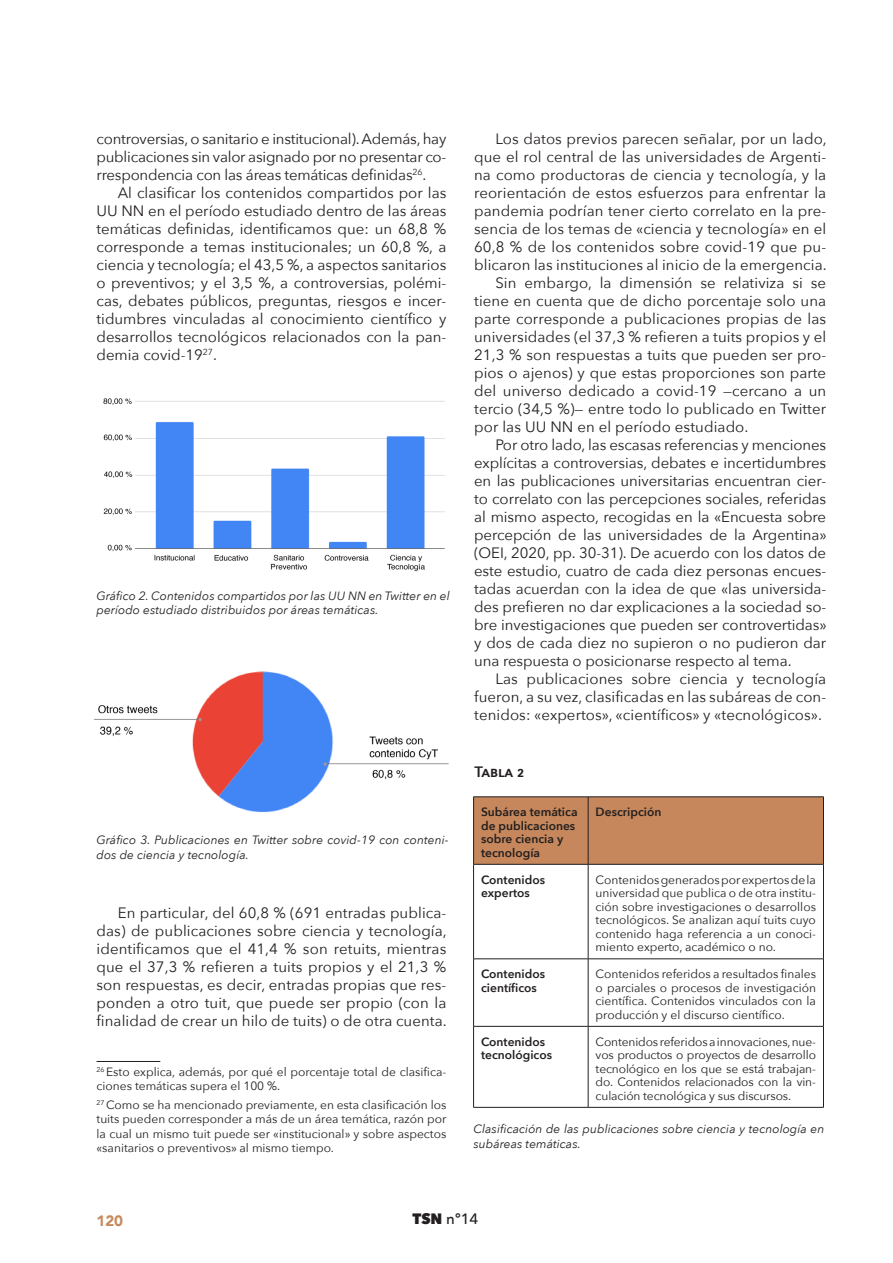
<style>
.page{position:relative;width:893px;height:1263px;background:#fff}
.page>*{position:absolute;margin:0;border:0;box-sizing:border-box;transform-origin:0 0}
.TEXTO{font:15px/18px "Avenir Next";letter-spacing:.005em;color:#231f20;text-align:justify}
.t1{font:500 15px "Avenir Next";color:#231f20}
.cuadro_tabla{font:600 15px "Avenir Next";color:#231f20}
.t2{font:900 15px "Avenir";color:#c6895c}
.txto_tabla{font:12px/13.5px "Avenir Next";color:#231f20;text-align:justify}
.Nota_al_pie{font:12px/14.4px "Avenir Next";color:#231f20}
.pie_foto{font:italic 12px/14.4px "Avenir Next";letter-spacing:.005em;color:#231f20}
.txto_tabla-2{font:600 12px/13.5px "Avenir Next";color:#231f20}
.s1{font-weight:800}
</style>
<div class="page">
<hr style="left:97px;top:1061px;width:63px;height:1px;background:#231f20">
<img style="left:103px;top:398px;width:342px;height:174px">
<img style="left:94px;top:671px;width:355px;height:142px">
<div style="left:474px;top:797px;width:349px;height:67px;background:#c5875b"></div>
<hr style="left:473px;top:864px;width:1px;height:95px;background:#231f20">
<hr style="left:588px;top:864px;width:1px;height:95px;background:#231f20">
<hr style="left:823px;top:864px;width:1px;height:95px;background:#231f20">
<hr style="left:473px;top:958px;width:115px;height:1px;background:#231f20">
<hr style="left:473px;top:959px;width:1px;height:67px;background:#231f20">
<hr style="left:588px;top:958px;width:236px;height:1px;background:#231f20">
<hr style="left:588px;top:959px;width:1px;height:67px;background:#231f20">
<hr style="left:823px;top:959px;width:1px;height:67px;background:#231f20">
<hr style="left:473px;top:1026px;width:115px;height:1px;background:#231f20">
<hr style="left:473px;top:1026px;width:1px;height:81px;background:#231f20">
<hr style="left:588px;top:1026px;width:236px;height:1px;background:#231f20">
<hr style="left:588px;top:1026px;width:1px;height:81px;background:#231f20">
<hr style="left:823px;top:1026px;width:1px;height:81px;background:#231f20">
<hr style="left:473px;top:1107px;width:115px;height:1px;background:#231f20">
<hr style="left:588px;top:1107px;width:236px;height:1px;background:#231f20">
<hr style="left:473px;top:796px;width:115px;height:1px;background:#231f20">
<hr style="left:473px;top:797px;width:1px;height:67px;background:#231f20">
<hr style="left:473px;top:864px;width:115px;height:1px;background:#231f20">
<hr style="left:588px;top:796px;width:236px;height:1px;background:#231f20">
<hr style="left:588px;top:797px;width:1px;height:67px;background:#231f20">
<hr style="left:823px;top:797px;width:1px;height:67px;background:#231f20">
<hr style="left:588px;top:864px;width:236px;height:1px;background:#231f20">
<p class="TEXTO" style="left:97px;top:129px;width:351px">controversias, o sanitario e institucional). Además, hay publicaciones sin valor asignado por no presentar co&shy;rrespondencia con las áreas temáticas definidas<sup>26</sup>.</p>
<p class="TEXTO" style="left:97px;top:183px;width:351px;text-indent:21px">Al clasificar los contenidos compartidos por las UU NN en el período estudiado dentro de las áreas temáticas definidas, identificamos que: un 68,8 % corresponde a temas institucionales; un 60,8 %, a ciencia y tecnología; el 43,5 %, a aspectos sanitarios o preventivos; y el 3,5 %, a controversias, polémi&shy;cas, debates públicos, preguntas, riesgos e incer&shy;tidumbres vinculadas al conocimiento científico y desarrollos tecnológicos relacionados con la pan&shy;demia covid-19<sup>27</sup>.</p>
<p class="pie_foto" style="left:96px;top:588px;width:355px">Gráfico 2. Contenidos compartidos por las UU NN en Twitter en el período estudiado distribuidos por áreas temáticas.</p>
<p class="pie_foto" style="left:97px;top:832px;width:354px">Gráfico 3. Publicaciones en Twitter sobre covid-19 con conteni&shy;dos de ciencia y tecnología.</p>
<p class="TEXTO" style="left:97px;top:903px;width:352px;text-indent:21px">En particular, del 60,8 % (691 entradas publica&shy;das) de publicaciones sobre ciencia y tecnología, identificamos que el 41,4 % son retuits, mientras que el 37,3 % refieren a tuits propios y el 21,3 % son respuestas, es decir, entradas propias que res&shy;ponden a otro tuit, que puede ser propio (con la finalidad de crear un hilo de tuits) o de otra cuenta.</p>
<p class="Nota_al_pie" style="left:97px;top:1064px;width:351px"><sup>26</sup> Esto explica, además, por qué el porcentaje total de clasifica&shy;ciones temáticas supera el 100 %.</p>
<p class="Nota_al_pie" style="left:97px;top:1097px;width:351px;text-align:justify"><sup>27</sup> Como se ha mencionado previamente, en esta clasificación los tuits pueden corresponder a más de un área temática, razón por la cual un mismo tuit puede ser «institucional» y sobre aspectos «sanitarios o preventivos» al mismo tiempo.</p>
<p class="TEXTO" style="left:474px;top:129px;width:354px;text-indent:21px">Los datos previos parecen señalar, por un lado, que el rol central de las universidades de Argenti&shy;na como productoras de ciencia y tecnología, y la reorientación de estos esfuerzos para enfrentar la pandemia podrían tener cierto correlato en la pre&shy;sencia de los temas de «ciencia y tecnología» en el 60,8 % de los contenidos sobre covid-19 que pu&shy;blicaron las instituciones al inicio de la emergencia.</p>
<p class="TEXTO" style="left:474px;top:273px;width:354px;text-indent:21px">Sin embargo, la dimensión se relativiza si se tiene en cuenta que de dicho porcentaje solo una parte corresponde a publicaciones propias de las universidades (el 37,3 % refieren a tuits propios y el 21,3 % son respuestas a tuits que pueden ser pro&shy;pios o ajenos) y que estas proporciones son parte del universo dedicado a covid-19 —cercano a un tercio (34,5 %)— entre todo lo publicado en Twitter por las UU NN en el período estudiado.</p>
<p class="TEXTO" style="left:474px;top:435px;width:354px;text-indent:21px">Por otro lado, las escasas referencias y menciones explícitas a controversias, debates e incertidumbres en las publicaciones universitarias encuentran cier&shy;to correlato con las percepciones sociales, referidas al mismo aspecto, recogidas en la «Encuesta sobre percepción de las universidades de la Argentina» (OEI, 2020, pp. 30-31). De acuerdo con los datos de este estudio, cuatro de cada diez personas encues&shy;tadas acuerdan con la idea de que «las universida&shy;des prefieren no dar explicaciones a la sociedad so&shy;bre investigaciones que pueden ser controvertidas» y dos de cada diez no supieron o no pudieron dar una respuesta o posicionarse respecto al tema.</p>
<p class="TEXTO" style="left:474px;top:669px;width:354px;text-indent:21px">Las publicaciones sobre ciencia y tecnología fueron, a su vez, clasificadas en las subáreas de con&shy;tenidos: «expertos», «científicos» y «tecnológicos».</p>
<p class="cuadro_tabla" style="left:474px;top:759px;width:52px">Tabla 2</p>
<p class="txto_tabla-2" style="left:481px;top:805px;width:98px">Subárea temática de publicaciones sobre ciencia y tecnología</p>
<p class="txto_tabla-2" style="left:596px;top:805px;width:67px">Descripción</p>
<p class="txto_tabla-2" style="left:481px;top:872px;width:65px">Contenidos expertos</p>
<p class="txto_tabla" style="left:596px;top:872px;width:222px">Contenidos generados por expertos de la universidad que publica o de otra institu&shy;ción sobre investigaciones o desarrollos tecnológicos. Se analizan aquí tuits cuyo contenido haga referencia a un conoci&shy;miento experto, académico o no.</p>
<p class="txto_tabla-2" style="left:481px;top:967px;width:65px">Contenidos científicos</p>
<p class="txto_tabla" style="left:596px;top:967px;width:222px">Contenidos referidos a resultados finales o parciales o procesos de investigación científica. Contenidos vinculados con la producción y el discurso científico.</p>
<p class="txto_tabla-2" style="left:481px;top:1034px;width:72px">Contenidos tecnológicos</p>
<p class="txto_tabla" style="left:596px;top:1034px;width:222px">Contenidos referidos a innovaciones, nue&shy;vos productos o proyectos de desarrollo tecnológico en los que se está trabajan&shy;do. Contenidos relacionados con la vin&shy;culación tecnológica y sus discursos.</p>
<p class="pie_foto" style="left:473px;top:1121px;width:353px">Clasificación de las publicaciones sobre ciencia y tecnología en subáreas temáticas.</p>
<p class="t2" style="left:97px;top:1208px;width:28px">120</p>
<p class="t1" style="left:412px;top:1206px;width:68px"><span class="s1">TSN</span> nº14</p>
</div>
